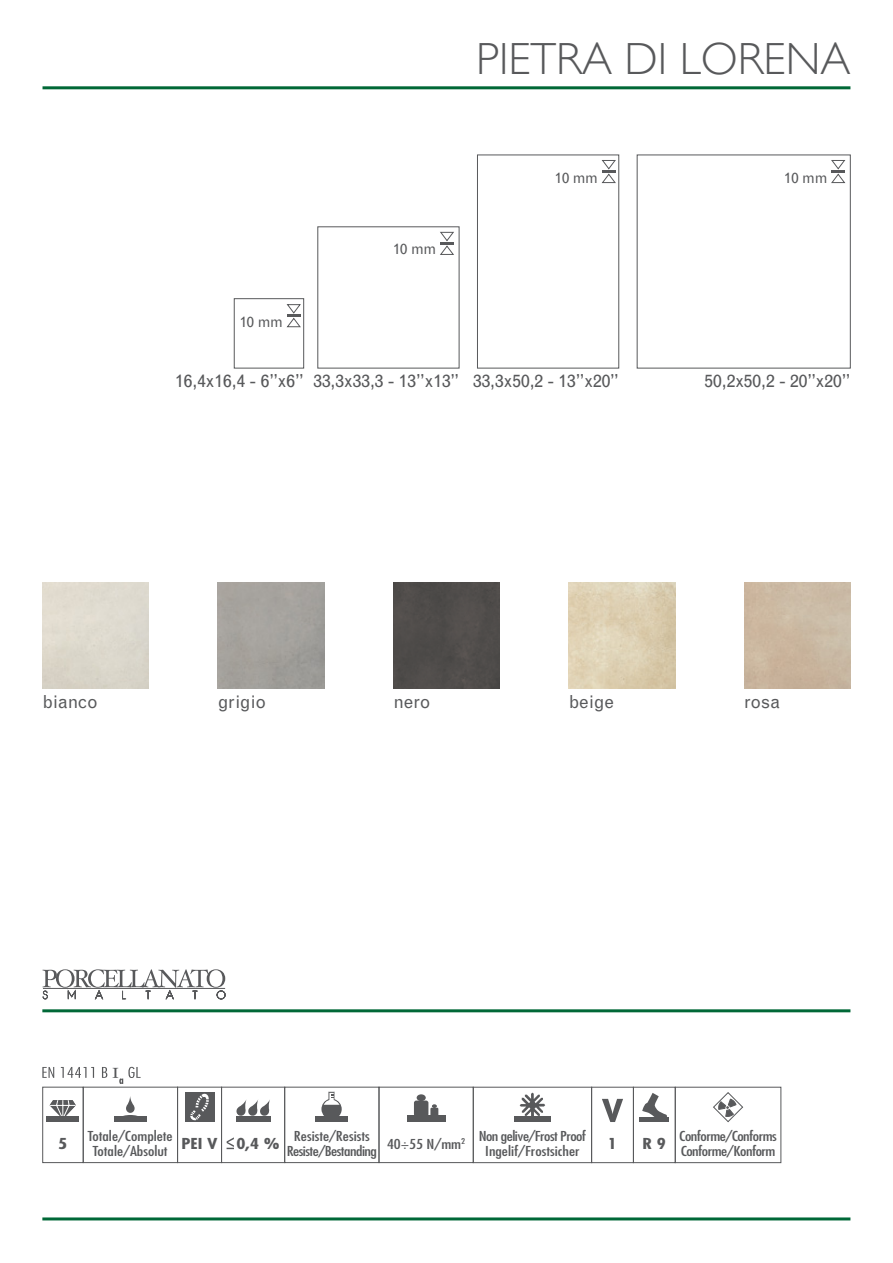
<style>
.page{position:relative;width:893px;height:1263px;background:#fff}
.page>*{position:absolute;margin:0;border:0;box-sizing:border-box;transform-origin:0 0}
.t1{font:300 45px "Gill Sans";color:#58595b}
.t2{font:18px "Grotesque MT Std";color:#58595b}
.t3{font:15px "Grotesque MT Std";letter-spacing:-.01em;color:#58595b}
.t4{font:700 condensed 14.7px "Futura";color:#58595b;scale:1.26 1}
.t5{font:condensed 13.35px/15.1px "Futura";letter-spacing:-.03em;color:#58595b;text-align:center;scale:1.26 1}
.t6{font:condensed 13.35px/15.1px "Futura";color:#58595b;text-align:center;scale:1.26 1}
</style>
<div class="page">
<hr style="left:42px;top:1217px;width:808px;height:3px;background:#006837">
<hr style="left:42px;top:1009px;width:808px;height:3px;background:#006837">
<div style="left:393px;top:583px;width:107px;height:106px;background:#4f4c4a"></div>
<svg style="left:440px;top:232px;width:14px;height:23px"></svg>
<div style="left:234px;top:298px;width:70px;height:70px;border:1px solid #58595b"></div>
<svg style="left:286px;top:304px;width:15px;height:23px"></svg>
<svg style="left:831px;top:160px;width:15px;height:23px"></svg>
<div style="left:477px;top:155px;width:142px;height:213px;border:1px solid #58595b"></div>
<svg style="left:601px;top:160px;width:15px;height:23px"></svg>
<svg style="left:43px;top:969px;width:182px;height:31px"></svg>
<hr style="left:43px;top:988px;width:182px;height:1px;background:#58595b">
<img style="left:569px;top:583px;width:106px;height:106px">
<svg style="left:42px;top:1067px;width:99px;height:17px"></svg>
<div style="left:42px;top:1087px;width:42px;height:76px;border:1px solid #58595b"></div>
<svg style="left:50px;top:1100px;width:26px;height:17px"></svg>
<div style="left:46px;top:1117px;width:33px;height:5px;background:#58595b"></div>
<div style="left:121px;top:1115px;width:18px;height:5px;background:#58595b;border-radius:50%"></div>
<svg style="left:126px;top:1096px;width:9px;height:17px"></svg>
<div style="left:114px;top:1117px;width:33px;height:5px;background:#58595b"></div>
<div style="left:83px;top:1087px;width:95px;height:76px;border:1px solid #58595b"></div>
<div style="left:591px;top:1087px;width:43px;height:76px;border:1px solid #58595b"></div>
<svg style="left:602px;top:1099px;width:21px;height:23px"></svg>
<div style="left:177px;top:1087px;width:45px;height:76px;border:1px solid #58595b"></div>
<div style="left:185px;top:1092px;width:29px;height:30px;background:#58595b"></div>
<svg style="left:190px;top:1093px;width:19px;height:28px"></svg>
<div style="left:473px;top:1087px;width:119px;height:76px;border:1px solid #58595b"></div>
<div style="left:514px;top:1116px;width:36px;height:6px;background:#58595b"></div>
<svg style="left:520px;top:1092px;width:25px;height:24px"></svg>
<div style="left:284px;top:1087px;width:95px;height:76px;border:1px solid #58595b"></div>
<div style="left:316px;top:1117px;width:32px;height:5px;background:#58595b"></div>
<svg style="left:321px;top:1092px;width:21px;height:25px"></svg>
<div style="left:379px;top:1087px;width:95px;height:76px;border:1px solid #58595b"></div>
<div style="left:414px;top:1100px;width:14px;height:16px;background:#58595b;border-radius:2px"></div>
<div style="left:417px;top:1094px;width:9px;height:7px;background:#58595b;border-radius:50%"></div>
<div style="left:430px;top:1108px;width:8px;height:8px;background:#58595b"></div>
<svg style="left:432px;top:1104px;width:5px;height:4px"></svg>
<div style="left:407px;top:1116px;width:38px;height:6px;background:#58595b"></div>
<div style="left:221px;top:1087px;width:64px;height:76px;border:1px solid #58595b"></div>
<div style="left:236px;top:1116px;width:34px;height:6px;background:#58595b"></div>
<svg style="left:236px;top:1100px;width:34px;height:16px"></svg>
<svg style="left:227px;top:1137px;width:7px;height:12px"></svg>
<div style="left:633px;top:1087px;width:43px;height:76px;border:1px solid #58595b"></div>
<svg style="left:642px;top:1093px;width:25px;height:24px"></svg>
<div style="left:640px;top:1117px;width:29px;height:5px;background:#58595b"></div>
<div style="left:675px;top:1087px;width:106px;height:76px;border:1px solid #58595b"></div>
<svg style="left:713px;top:1092px;width:30px;height:30px"></svg>
<hr style="left:43px;top:86px;width:807px;height:3px;background:#006837">
<h1 class="t1" style="left:476px;top:32px;width:45px">PIETR</h1>
<h1 class="t1" style="left:582px;top:32px;width:150px">A DI LORENA</h1>
<p class="t3" style="left:393px;top:240px;width:45px">10 mm</p>
<p class="t3" style="left:555px;top:169px;width:45px">10 mm</p>
<p class="t3" style="left:240px;top:313px;width:45px">10 mm</p>
<p class="t2" style="left:175px;top:371px;width:130px">16,4x16,4 - 6”x6”</p>
<p class="t2" style="left:313px;top:371px;width:147px">33,3x33,3 - 13”x13”</p>
<p class="t2" style="left:473px;top:371px;width:147px">33,3x50,2 - 13”x20”</p>
<p class="t3" style="left:784px;top:169px;width:45px">10 mm</p>
<p class="t2" style="left:705px;top:371px;width:147px">50,2x50,2 - 20”x20”</p>
<p class="t2" style="left:43px;top:691px;width:57px">bianco</p>
<p class="t2" style="left:218px;top:691px;width:50px">grigio</p>
<p class="t2" style="left:393px;top:691px;width:39px">nero</p>
<p class="t2" style="left:569px;top:691px;width:47px">beige</p>
<p class="t2" style="left:744px;top:691px;width:37px">rosa</p>
<p class="t6" style="left:479px;top:1128px;width:87px">Non gelive/Frost Proof<br>Ingelif/Frostsicher</p>
<p class="t4" style="left:237px;top:1134px;width:36px">0,4 %</p>
<p class="t4" style="left:643px;top:1134px;width:20px">R 9</p>
<p class="t5" style="left:679px;top:1128px;width:79px;text-align:left">Conforme/Conforms<br>Conforme/Konform</p>
<p class="t4" style="left:58px;top:1134px;width:9px">5</p>
<p class="t6" style="left:88px;top:1128px;width:69px">Totale/Complete<br>Totale/Absolut</p>
<p class="t4" style="left:182px;top:1134px;width:30px">PEI V</p>
<p class="t4" style="left:608px;top:1134px;width:9px">1</p>
<p class="t5" style="left:287px;top:1128px;width:73px">Resiste/Resists<br>Resiste/Bestanding</p>
<p class="t5" style="left:387px;top:1136px;width:64px">40÷55 N/mm<sup>2</sup></p>
</div>
